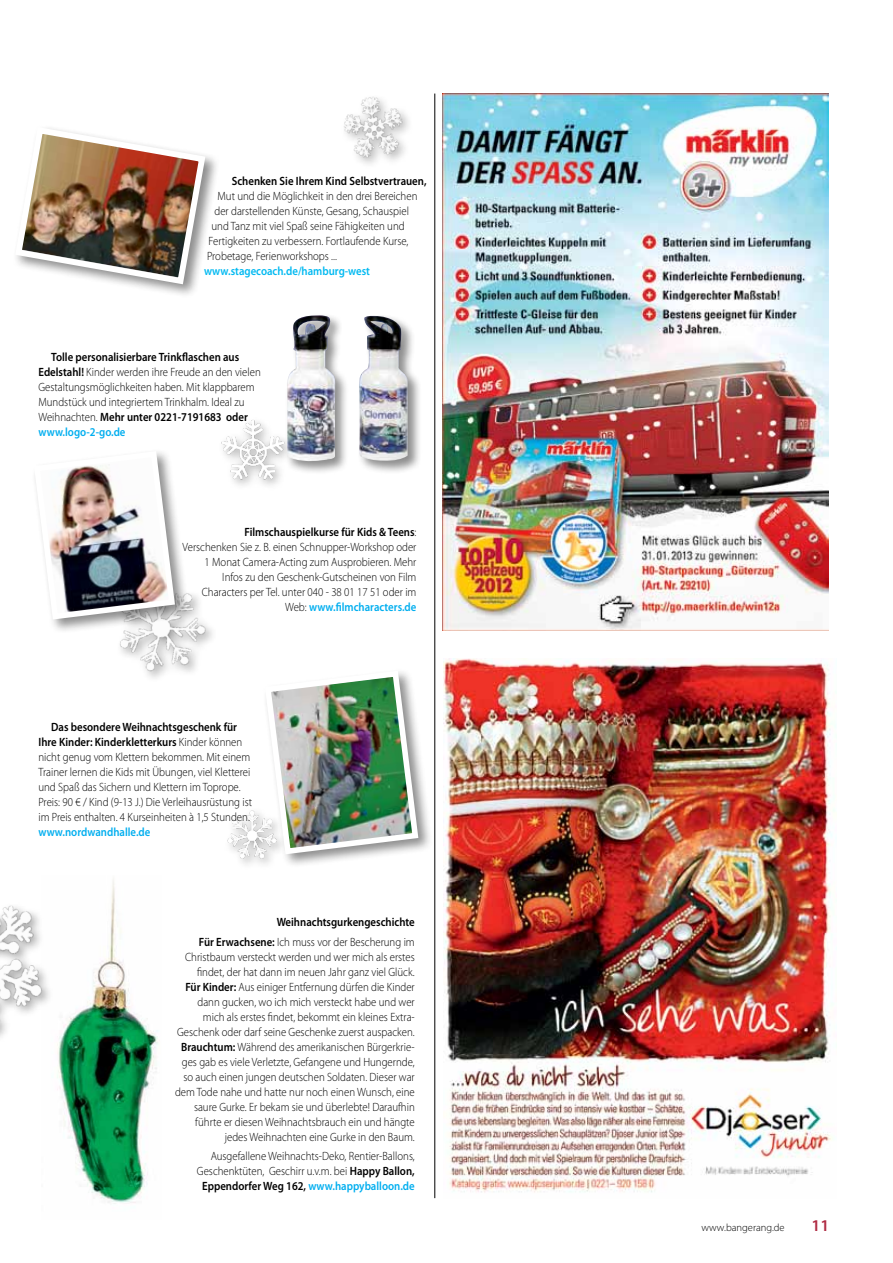
<style>
.page{position:relative;width:893px;height:1263px;background:#fff}
.page>*{position:absolute;margin:0;border:0;box-sizing:border-box;transform-origin:0 0}
.t1{font:600 16.5px "Myriad Pro";color:#af2a42}
.Fließtext_mit_Einzug{font:300 12px/15px "Myriad Pro";color:#000;text-align:right;scale:.9 1}
.Fließtext_mit_Einzug-2{font:600 12px "Myriad Pro";color:#000;scale:.9 1}
.Fließtext_mit_Einzug-3{font:600 12px "Myriad Pro";color:#00b9f1;scale:.9 1}
.t2{font:300 10.5px "Myriad Pro";color:#000}
.s1{font-weight:600}
.s2{font-weight:600;color:#00aeef}
</style>
<div class="page">
<div style="left:13px;top:125px;width:207px;height:173px;background:#000;opacity:.45"></div>
<img style="left:13px;top:125px;width:196px;height:163px">
<img style="left:119px;top:593px;width:94px;height:85px">
<img style="left:217px;top:417px;width:72px;height:72px;border-radius:36px">
<div style="left:32px;top:449px;width:157px;height:185px;background:#000;opacity:.45"></div>
<img style="left:32px;top:449px;width:146px;height:174px">
<div style="left:285px;top:314px;width:137px;height:161px;background:#000;opacity:.45"></div>
<img style="left:285px;top:315px;width:123px;height:148px">
<img style="left:223px;top:807px;width:58px;height:58px;border-radius:29px">
<img style="left:344px;top:96px;width:65px;height:68px">
<img style="left:57px;top:962px;width:102px;height:242px">
<div style="left:262px;top:668px;width:171px;height:200px;background:#000;opacity:.45"></div>
<img style="left:262px;top:668px;width:159px;height:189px">
<img style="left:0;top:905px;width:47px;height:132px">
<hr style="left:435px;top:94px;width:1px;height:1104px;background:#000">
<img style="left:443px;top:658px;width:393px;height:535px">
<img style="left:442px;top:93px;width:386px;height:537px">
<p class="Fließtext_mit_Einzug-2" style="left:232px;top:173px;width:218px">Schenken Sie Ihrem Kind Selbstvertrauen,</p>
<p class="Fließtext_mit_Einzug" style="left:218px;top:188px;width:224px">Mut und die Möglichkeit in den drei Bereichen</p>
<p class="Fließtext_mit_Einzug" style="left:215px;top:203px;width:218px">der darstellenden Künste, Gesang, Schauspiel</p>
<p class="Fließtext_mit_Einzug" style="left:212px;top:218px;width:216px">und Tanz mit viel Spaß seine Fähigkeiten und</p>
<p class="Fließtext_mit_Einzug" style="left:209px;top:233px;width:224px">Fertigkeiten zu verbessern. Fortlaufende Kurse,</p>
<p class="Fließtext_mit_Einzug" style="left:207px;top:248px;width:146px">Probetage, Ferienworkshops ...</p>
<p class="Fließtext_mit_Einzug-3" style="left:204px;top:263px;width:186px">www.stagecoach.de/hamburg-west</p>
<p class="Fließtext_mit_Einzug" style="left:38px;top:349px;width:248px;text-align:left;text-indent:13px"><span class="s1">Tolle personalisierbare Trinkflaschen aus Edelstahl!</span> Kinder werden ihre Freude an den vielen Gestaltungsmöglichkeiten haben. Mit klappbarem Mundstück und integriertem Trinkhalm. Ideal zu Weihnachten. <span class="s1">Mehr unter 0221-7191683 oder </span><span class="s2">www.logo-2-go.de</span></p>
<p class="Fließtext_mit_Einzug" style="left:183px;top:524px;width:261px"><span class="s1">Filmschauspielkurse für Kids &amp; Teens</span>:<br>Verschenken Sie z. B. einen Schnupper-Workshop oder 1 Monat Camera-Acting zum Ausprobieren. Mehr Infos zu den Geschenk-Gutscheinen von Film Characters per Tel. unter 040 - 38 01 17 51 oder im Web: <span class="s2">www.filmcharacters.de</span></p>
<p class="Fließtext_mit_Einzug" style="left:38px;top:719px;width:239px;text-align:left;text-indent:13px"><span class="s1">Das besondere Weihnachtsgeschenk für Ihre Kinder: Kinderkletterkurs</span> Kinder können nicht genug vom Klettern bekommen. Mit einem Trainer lernen die Kids mit Übungen, viel Kletterei und Spaß das Sichern und Klettern im Toprope.<br>Preis: 90 € / Kind (9-13 J.) Die Verleihausrüstung ist im Preis enthalten. 4 Kurseinheiten à 1,5 Stunden. <span class="s2">www.nordwandhalle.de</span></p>
<p class="Fließtext_mit_Einzug-2" style="left:277px;top:914px;width:155px">Weihnachtsgurkengeschichte</p>
<p class="Fließtext_mit_Einzug" style="left:175px;top:934px;width:268px"><span class="s1">Für Erwachsene:</span> Ich muss vor der Bescherung im Christbaum versteckt werden und wer mich als erstes findet, der hat dann im neuen Jahr ganz viel Glück.<br><span class="s1">Für Kinder:</span> Aus einiger Entfernung dürfen die Kinder dann gucken, wo ich mich versteckt habe und wer mich als erstes findet, bekommt ein kleines Extra-Geschenk oder darf seine Geschenke zuerst auspacken.<br><span class="s1">Brauchtum:</span> Während des amerikanischen Bürgerkrie&shy;ges gab es viele Verletzte, Gefangene und Hungernde, so auch einen jungen deutschen Soldaten. Dieser war dem Tode nahe und hatte nur noch einen Wunsch, eine saure Gurke. Er bekam sie und überlebte! Daraufhin führte er diesen Weihnachtsbrauch ein und hängte jedes Weihnachten eine Gurke in den Baum.</p>
<p class="Fließtext_mit_Einzug" style="left:197px;top:1148px;width:244px">Ausgefallene Weihnachts-Deko, Rentier-Ballons,<br>Geschenktüten, Geschirr u.v.m. bei <span class="s1">Happy Ballon,<br>Eppendorfer Weg 162,</span> <span class="s2">www.happyballoon.de</span></p>
<p class="t2" style="left:702px;top:1221px;width:85px">www.bangerang.de</p>
<h1 class="t1" style="left:811px;top:1215px;width:19px">11</h1>
</div>
